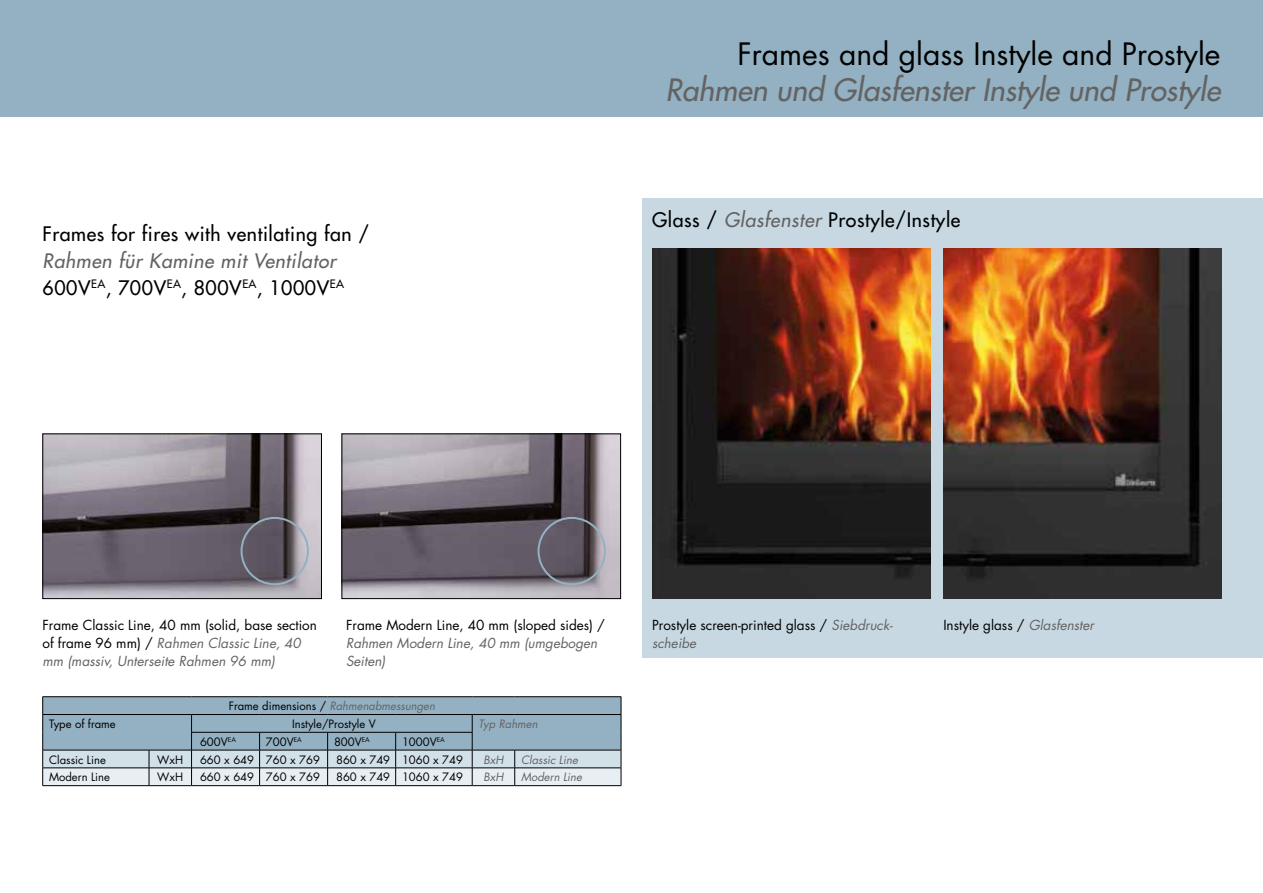
<style>
.page{position:relative;width:1263px;height:893px;background:#fff}
.page>*{position:absolute;margin:0;border:0;box-sizing:border-box;transform-origin:0 0}
.t1{font:italic 500 30px "Futura Std";color:#646363}
.t2{font:30px "Futura Std";color:#000}
.t3{font:500 19.5px "Futura Std";letter-spacing:.03em;color:#000}
.t4{font:italic 500 19.5px/27px "Futura Std";letter-spacing:.03em;color:#646363}
.t5{font:13.5px/18px "Futura Std";color:#000}
.t6{font:italic 13.5px/18px "Futura Std";color:#646363}
.t7{font:11.25px "Futura Std";color:#000}
.t8{font:italic 11.25px "Futura Std";color:#646363}
.s1{font-style:normal;color:#000}
.s2{font-style:italic;color:#646363}
</style>
<div class="page">
<div style="left:0;top:0;width:1263px;height:117px;background:#93b1c2"></div>
<div style="left:642px;top:198px;width:621px;height:459px;background:#c7d8e2"></div>
<img style="left:45px;top:436px;width:275px;height:161px">
<div style="left:43px;top:434px;width:279px;height:165px;border:1px solid #000"></div>
<img style="left:344px;top:436px;width:275px;height:161px">
<div style="left:342px;top:434px;width:279px;height:165px;border:1px solid #000"></div>
<hr style="left:43px;top:696px;width:106px;height:1px;background:#000">
<hr style="left:149px;top:696px;width:43px;height:1px;background:#000">
<hr style="left:192px;top:696px;width:68px;height:1px;background:#000">
<hr style="left:260px;top:696px;width:68px;height:1px;background:#000">
<hr style="left:328px;top:696px;width:68px;height:1px;background:#000">
<hr style="left:396px;top:696px;width:76px;height:1px;background:#000">
<hr style="left:472px;top:696px;width:43px;height:1px;background:#000">
<hr style="left:515px;top:696px;width:106px;height:1px;background:#000">
<svg style="left:42px;top:697px;width:580px;height:89px;background:#a4b9c5"></svg>
<hr style="left:472px;top:750px;width:43px;height:1px;background:#000">
<hr style="left:515px;top:750px;width:106px;height:1px;background:#000">
<div style="left:537px;top:517px;width:69px;height:68px;border:2px solid #93b1c2;border-radius:50%"></div>
<div style="left:241px;top:517px;width:68px;height:68px;border:2px solid #93b1c2;border-radius:50%"></div>
<img style="left:652px;top:248px;width:278px;height:351px">
<img style="left:943px;top:248px;width:279px;height:351px">
<h2 class="t3" style="left:43px;top:221px;width:328px">Frames for fires with ventilating fan /</h2>
<h2 class="t4" style="left:43px;top:247px;width:303px">Rahmen für Kamine mit Ventilator<br><span class="s1">600V</span><sup>EA</sup><span class="s1">, 700V</span><sup>EA</sup><span class="s1">, 800V</span><sup>EA</sup><span class="s1">, 1000V</span><sup>EA</sup></h2>
<h1 class="t2" style="left:737px;top:34px;width:484px">Frames and glass Instyle and Prostyle</h1>
<h1 class="t1" style="left:665px;top:71px;width:556px">Rahmen und Glasfenster Instyle und Prostyle</h1>
<h2 class="t3" style="left:652px;top:208px;width:310px">Glass / <span class="s2">Glasfenster</span> Prostyle/Instyle</h2>
<p class="t5" style="left:43px;top:616px;width:276px">Frame Classic Line, 40 mm (solid, base section of frame 96 mm) / <span class="s2">Rahmen Classic Line, 40 mm (massiv, Unterseite Rahmen 96 mm)</span></p>
<p class="t5" style="left:346px;top:616px;width:260px">Frame Modern Line, 40 mm (sloped sides) /</p>
<p class="t6" style="left:346px;top:634px;width:253px">Rahmen Modern Line, 40 mm (umgebogen<br>Seiten)</p>
<p class="t8" style="left:229px;top:699px;width:208px"><span class="s1">Frame dimensions /</span> Rahmenabmessungen</p>
<p class="t7" style="left:49px;top:717px;width:68px">Type of frame</p>
<p class="t7" style="left:292px;top:717px;width:85px">Instyle/Prostyle V</p>
<p class="t8" style="left:479px;top:717px;width:61px">Typ Rahmen</p>
<p class="t7" style="left:200px;top:734px;width:37px">600V<sup>EA</sup></p>
<p class="t7" style="left:266px;top:734px;width:37px">700V<sup>EA</sup></p>
<p class="t7" style="left:334px;top:734px;width:37px">800V<sup>EA</sup></p>
<p class="t7" style="left:402px;top:734px;width:44px">1000V<sup>EA</sup></p>
<p class="t7" style="left:49px;top:752px;width:58px">Classic Line</p>
<p class="t7" style="left:157px;top:752px;width:27px">WxH</p>
<p class="t7" style="left:200px;top:752px;width:122px">660 x 649 760 x 769</p>
<p class="t7" style="left:336px;top:752px;width:128px">860 x 749 1060 x 749</p>
<p class="t8" style="left:483px;top:752px;width:22px">BxH</p>
<p class="t8" style="left:521px;top:752px;width:58px">Classic Line</p>
<p class="t7" style="left:49px;top:770px;width:62px">Modern Line</p>
<p class="t7" style="left:157px;top:770px;width:27px">WxH</p>
<p class="t7" style="left:200px;top:770px;width:122px">660 x 649 760 x 769</p>
<p class="t7" style="left:336px;top:770px;width:128px">860 x 749 1060 x 749</p>
<p class="t8" style="left:483px;top:770px;width:22px">BxH</p>
<p class="t8" style="left:521px;top:770px;width:62px">Modern Line</p>
<p class="t5" style="left:652px;top:616px;width:242px">Prostyle screen-printed glass / <span class="s2">Siebdruck&shy;scheibe</span></p>
<p class="t5" style="left:943px;top:616px;width:152px">Instyle glass / <span class="s2">Glasfenster</span></p>
</div>
